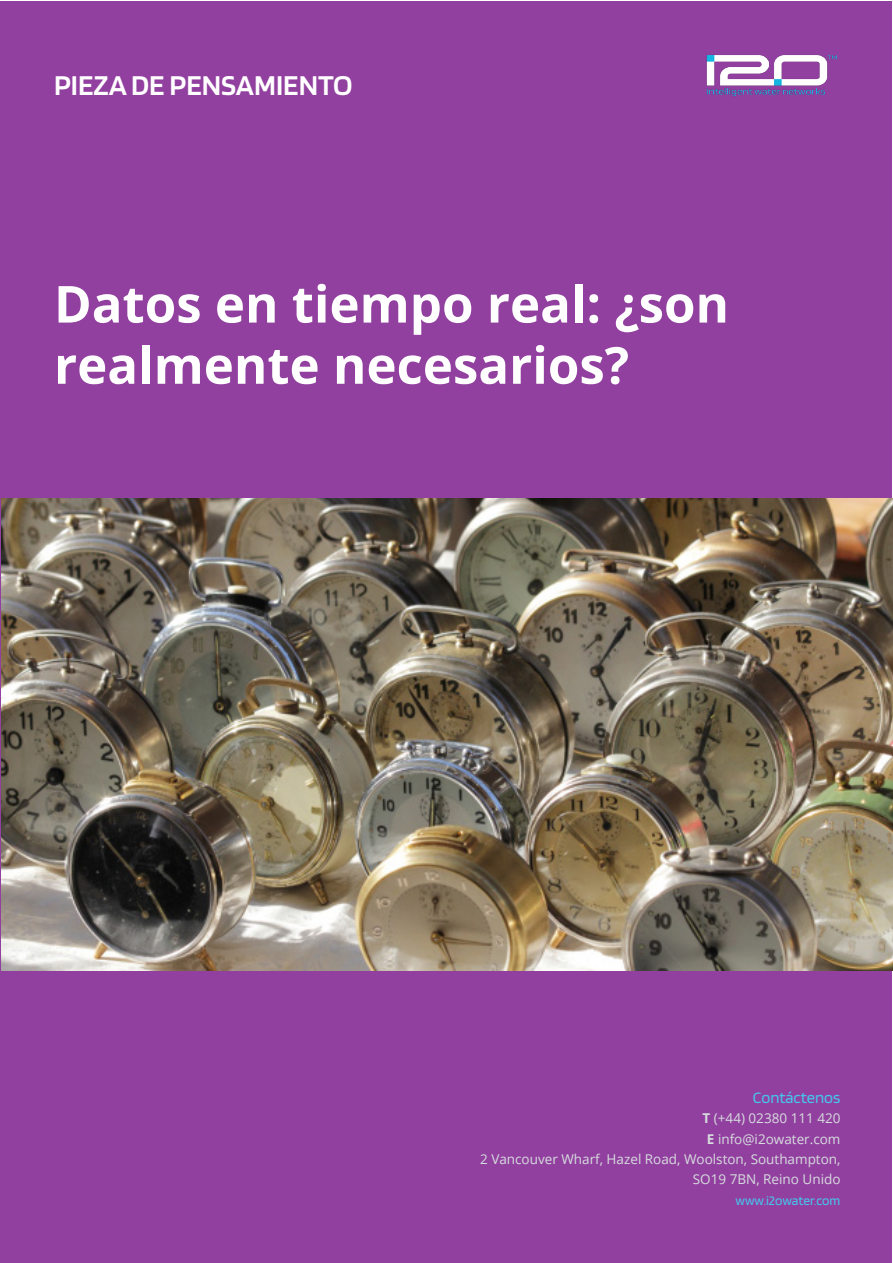
<style>
.page{position:relative;width:893px;height:1263px;background:#fff}
.page>*{position:absolute;margin:0;border:0;box-sizing:border-box;transform-origin:0 0}
.t1{font:700 51px/61.2px "Open Sans";color:#fff}
.t2{font:600 30px "Blinker";color:#fff}
.t3{font:16.5px "Blinker";color:#45c7ec}
.t4{font:13.5px/20.4px "Open Sans";color:#d6dddd;text-align:right}
.t5{font:13.5px "Blinker";color:#45c7ec}
.s1{font-weight:700}
</style>
<div class="page">
<div style="left:1px;top:1px;width:891px;height:1261px;background:#9240a0"></div>
<img style="left:706px;top:55px;width:131px;height:42px">
<img style="left:2px;top:499px;width:891px;height:471px">
<p class="t2" style="left:54px;top:70px;width:300px">PIEZA DE PENSAMIENTO</p>
<p class="t1" style="left:54px;top:272px;width:676px">Datos en tiempo real: ¿son realmente necesarios?</p>
<p class="t3" style="left:753px;top:1089px;width:89px">Contáctenos</p>
<p class="t4" style="left:703px;top:1108px;width:139px"><span class="s1">T</span> (+44) 02380 111 420</p>
<p class="t4" style="left:707px;top:1128px;width:135px"><span class="s1">E</span> info@i2owater.com</p>
<p class="t4" style="left:480px;top:1148px;width:362px">2 Vancouver Wharf, Hazel Road, Woolston, Southampton,<br>SO19 7BN, Reino Unido</p>
<p class="t5" style="left:735px;top:1193px;width:106px">www.i2owater.com</p>
</div>
